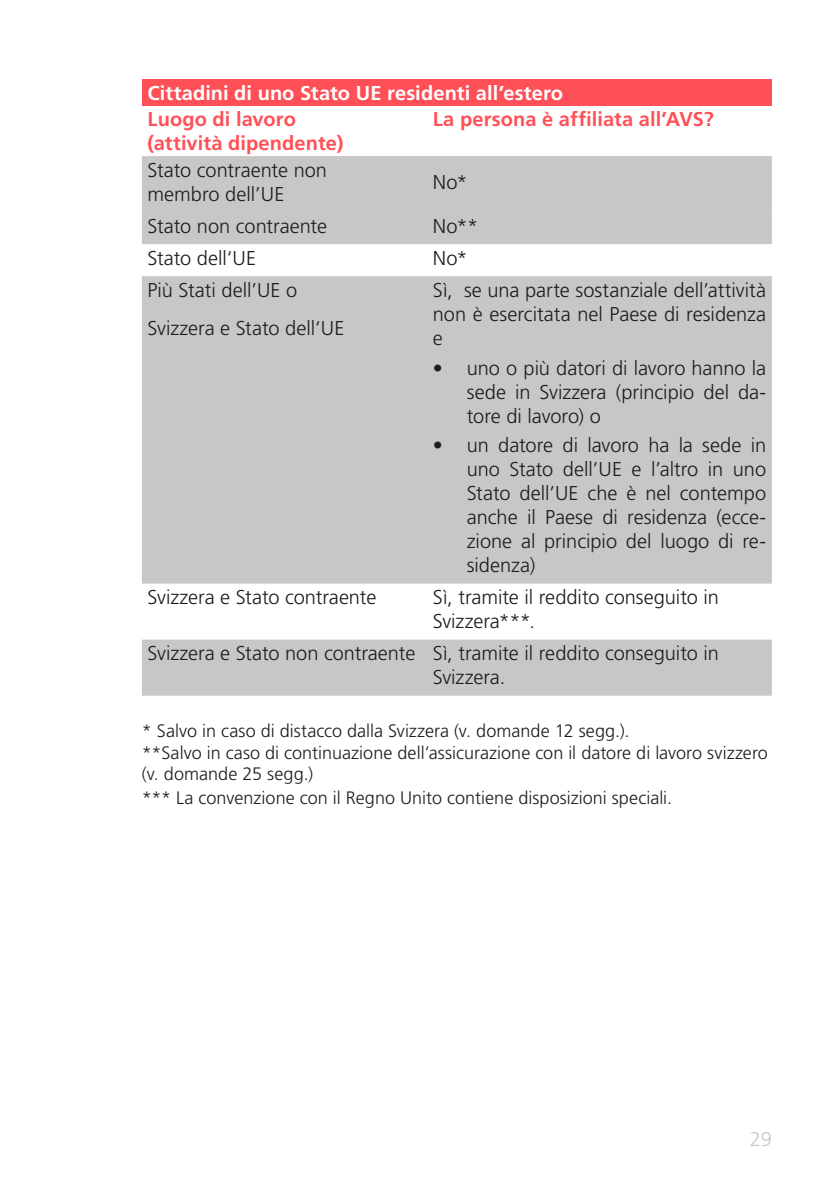
<style>
.page{position:relative;width:840px;height:1191px;background:#fff}
.page>*{position:absolute;margin:0;border:0;box-sizing:border-box;transform-origin:0 0}
.Text_vor_Aufzählung{font:300 20px/24px "Frutiger LT Std";color:#1d1d1b;text-align:justify}
.Grundtext{font:300 20px/24px "Frutiger LT Std";letter-spacing:-.005em;color:#1d1d1b}
.Grundtext-2{font:700 20px/24px "Frutiger LT Std";letter-spacing:.005em;color:#ff5057}
.Tabellen_Text_Weiss{font:700 20px "Frutiger LT Std";letter-spacing:.005em;color:#fff}
.t1{font:300 20px "Frutiger LT Std";color:#c7c7c6}
.Grundtext-3{font:300 18px/21.6px "Frutiger LT Std";color:#1d1d1b}
</style>
<div class="page">
<div style="left:142px;top:79px;width:629px;height:27px;background:#ff5057"></div>
<div style="left:142px;top:156px;width:629px;height:56px;background:#c7c7c6"></div>
<svg style="left:142px;top:212px;width:629px;height:483px;fill:#c7c7c6"></svg>
<p class="Tabellen_Text_Weiss" style="left:147px;top:81px;width:417px">Cittadini di uno Stato UE residenti all’estero</p>
<p class="Grundtext-2" style="left:147px;top:107px;width:197px">Luogo di lavoro (attività dipendente)</p>
<p class="Grundtext-2" style="left:432px;top:107px;width:282px">La persona è affiliata all’AVS?</p>
<p class="Grundtext" style="left:147px;top:158px;width:181px">Stato contraente non membro dell’UE</p>
<p class="Grundtext" style="left:432px;top:170px;width:36px">No*</p>
<p class="Grundtext" style="left:147px;top:214px;width:181px">Stato non contraente</p>
<p class="Grundtext" style="left:432px;top:214px;width:47px">No**</p>
<p class="Grundtext" style="left:147px;top:246px;width:110px">Stato dell‘UE</p>
<p class="Grundtext" style="left:432px;top:246px;width:36px">No*</p>
<p class="Grundtext" style="left:147px;top:278px;width:151px">Più Stati dell’UE o</p>
<p class="Grundtext" style="left:147px;top:316px;width:198px">Svizzera e Stato dell‘UE</p>
<p class="Text_vor_Aufzählung" style="left:432px;top:278px;width:335px">Sì, se una parte sostanziale dell’attività non è esercitata nel Paese di residenza e</p>
<p class="Text_vor_Aufzählung" style="left:466px;top:356px;width:301px;text-indent:-34px">• uno o più datori di lavoro hanno la sede in Svizzera (principio del da&shy;tore di lavoro) o</p>
<p class="Text_vor_Aufzählung" style="left:466px;top:433px;width:301px;text-indent:-34px">• un datore di lavoro ha la sede in uno Stato dell’UE e l’altro in uno Stato dell’UE che è nel contempo anche il Paese di residenza (ecce&shy;zione al principio del luogo di re&shy;sidenza)</p>
<p class="Grundtext" style="left:147px;top:585px;width:230px">Svizzera e Stato contraente</p>
<p class="Grundtext" style="left:432px;top:585px;width:287px">Sì, tramite il reddito conseguito in<br>Svizzera***.</p>
<p class="Grundtext" style="left:147px;top:641px;width:269px">Svizzera e Stato non contraente</p>
<p class="Grundtext" style="left:432px;top:641px;width:287px">Sì, tramite il reddito conseguito in<br>Svizzera.</p>
<p class="Grundtext-3" style="left:142px;top:720px;width:627px">* Salvo in caso di distacco dalla Svizzera (v. domande 12 segg.).<br>**Salvo in caso di continuazione dell’assicurazione con il datore di lavoro svizzero (v. domande 25 segg.)</p>
<p class="Grundtext-3" style="left:142px;top:787px;width:531px">*** La convenzione con il Regno Unito contiene disposizioni speciali.</p>
<p class="t1" style="left:749px;top:1127px;width:23px">29</p>
</div>
